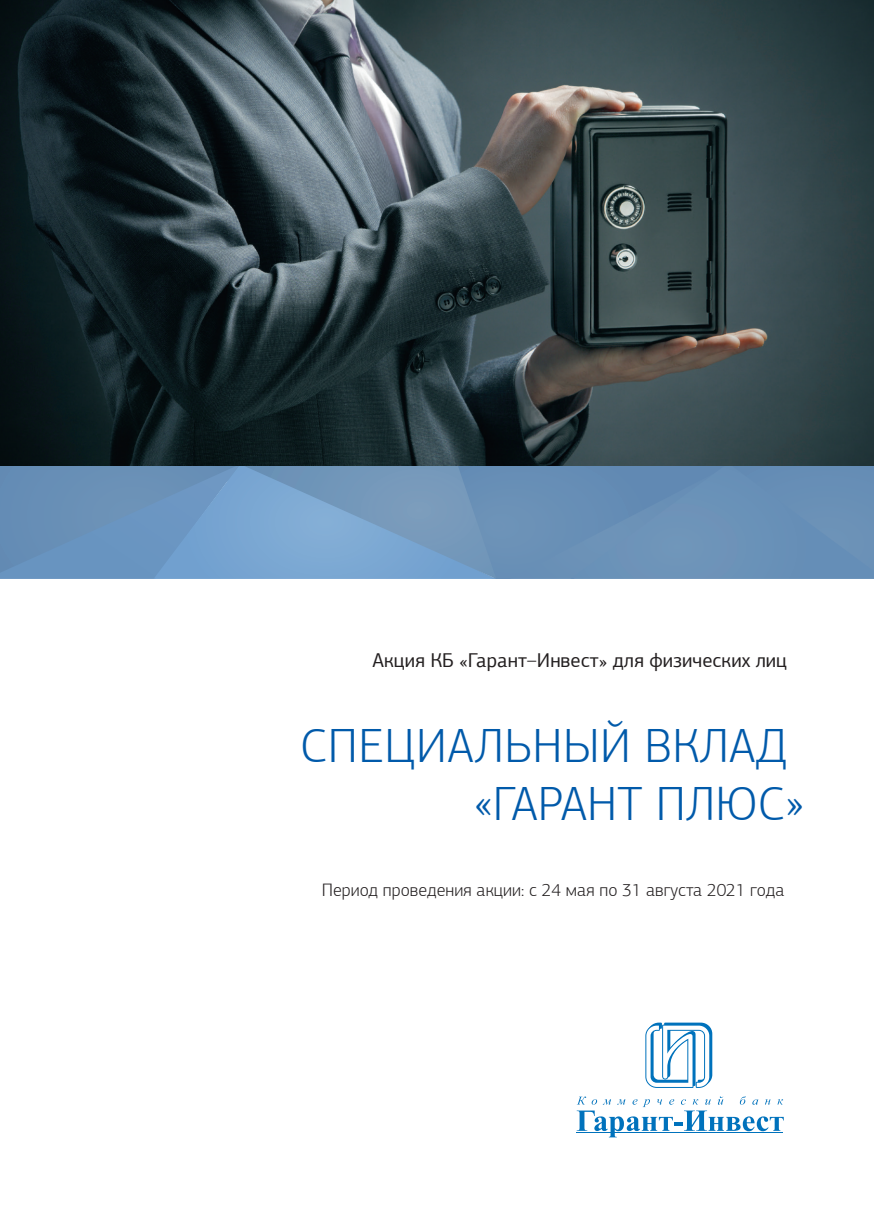
<style>
.page{position:relative;width:874px;height:1225px;background:#fff}
.page>*{position:absolute;margin:0;border:0;box-sizing:border-box;transform-origin:0 0}
.t1{font:300 48px/58px "PF Agora Sans Pro";color:#015aaa}
.t2{font:20px "PF Agora Sans Pro";color:#231f20}
.t3{font:300 18px "PF Agora Sans Pro";color:#231f20}
.s1{font-weight:100}
</style>
<div class="page">
<svg style="left:0;top:465px;width:873px;height:114px;background:#6c94bc"></svg>
<img style="left:0;top:0;width:873px;height:465px">
<svg style="left:645px;top:1022px;width:67px;height:66px"></svg>
<svg style="left:576px;top:1096px;width:207px;height:41px"></svg>
<hr style="left:576px;top:1132px;width:207px;height:1px;background:#0072bc">
<p class="t2" style="left:372px;top:648px;width:416px">Акция КБ «Гарант<span class="s1">–</span>Инвест» для физических лиц</p>
<h1 class="t1" style="left:473px;top:717px;width:332px;text-indent:-173px">СПЕЦИАЛЬНЫЙ ВКЛАД «ГАРАНТ ПЛЮС»</h1>
<p class="t3" style="left:321px;top:879px;width:464px">Период проведения акции: с 24 мая по 31 августа 2021 года</p>
</div>
